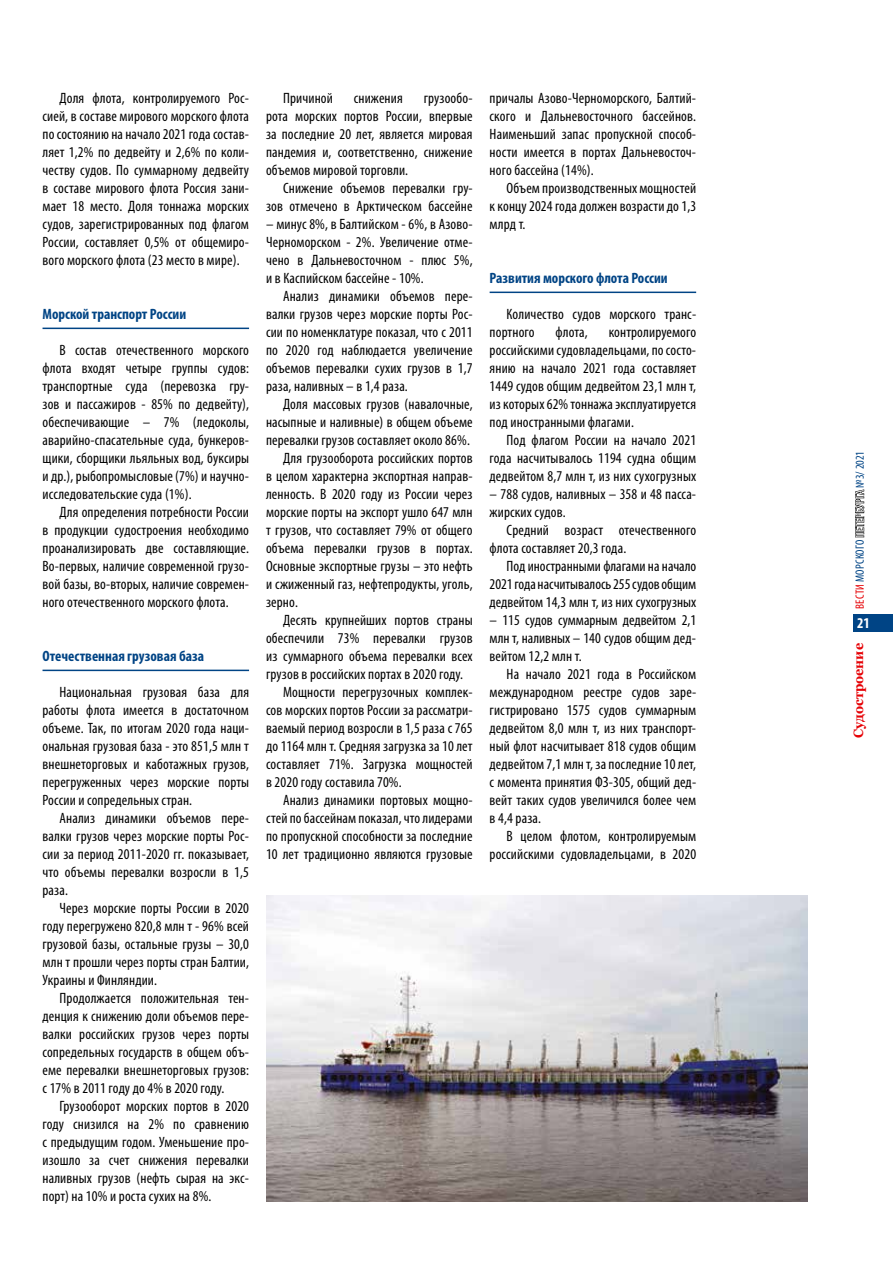
<style>
.page{position:relative;width:893px;height:1263px;background:#fff}
.page>*{position:absolute;margin:0;border:0;box-sizing:border-box;transform-origin:0 0}
.t1{font:condensed 15px/18px "Myriad Pro";letter-spacing:.01em;color:#000;text-align:justify}
.t2{font:700 condensed 15px "Myriad Pro";color:#004485}
.t3{font:700 condensed 15px "Myriad Pro";color:#fff}
.t4{font:700 13.5px "Georgia";color:#e60005;scale:.95 1}
.t5{font:condensed 12px "Myriad Pro";letter-spacing:.02em;color:#004485}
.s1{color:#e60005}
.s2{color:#000}
</style>
<div class="page">
<hr style="left:43px;top:328px;width:206px;height:1px;background:#004485">
<hr style="left:43px;top:670px;width:206px;height:1px;background:#004485">
<hr style="left:490px;top:292px;width:206px;height:1px;background:#004485">
<img style="left:266px;top:895px;width:542px;height:307px">
<div style="left:853px;top:614px;width:40px;height:17px;background:#004485"></div>
<p class="t1" style="left:43px;top:89px;width:208px;text-indent:17px">Доля флота, контролируемого Рос&shy;сией, в составе мирового морского флота по состоянию на начало 2021 года состав&shy;ляет 1,2% по дедвейту и 2,6% по коли&shy;честву судов. По суммарному дедвейту в составе мирового флота Россия зани&shy;мает 18 место. Доля тоннажа морских судов, зарегистрированных под флагом России, составляет 0,5% от общемиро&shy;вого морского флота (23 место в мире).</p>
<p class="t2" style="left:43px;top:305px;width:145px">Морской транспорт России</p>
<p class="t1" style="left:43px;top:341px;width:208px;text-indent:17px">В состав отечественного морского флота входят четыре группы судов: транспортные суда (перевозка гру&shy;зов и пассажиров - 85% по дедвейту), обеспечивающие – 7% (ледоколы, аварийно-спасательные суда, бункеров&shy;щики, сборщики льяльных вод, буксиры и др.), рыбопромысловые (7%) и научно&shy;исследовательские суда (1%).</p>
<p class="t1" style="left:43px;top:503px;width:208px;text-indent:17px">Для определения потребности России в продукции судостроения необходимо проанализировать две составляющие.<br>Во-первых, наличие современной грузо&shy;вой базы, во-вторых, наличие современ&shy;ного отечественного морского флота.</p>
<p class="t2" style="left:43px;top:647px;width:163px">Отечественная грузовая база</p>
<p class="t1" style="left:43px;top:683px;width:208px;text-indent:17px">Национальная грузовая база для работы флота имеется в достаточном объеме. Так, по итогам 2020 года наци&shy;ональная грузовая база - это 851,5 млн т внешнеторговых и каботажных грузов, перегруженных через морские порты России и сопредельных стран.</p>
<p class="t1" style="left:43px;top:809px;width:208px;text-indent:17px">Анализ динамики объемов пере&shy;валки грузов через морские порты Рос&shy;сии за период 2011-2020 гг. показывает, что объемы перевалки возросли в 1,5 раза.</p>
<p class="t1" style="left:43px;top:899px;width:208px;text-indent:17px">Через морские порты России в 2020 году перегружено 820,8 млн т - 96% всей грузовой базы, остальные грузы – 30,0 млн т прошли через порты стран Балтии, Украины и Финляндии.</p>
<p class="t1" style="left:43px;top:989px;width:208px;text-indent:17px">Продолжается положительная тен&shy;денция к снижению доли объемов пере&shy;валки российских грузов через порты сопредельных государств в общем объ&shy;еме перевалки внешнеторговых грузов: с 17% в 2011 году до 4% в 2020 году.</p>
<p class="t1" style="left:43px;top:1097px;width:208px;text-indent:17px">Грузооборот морских портов в 2020 году снизился на 2% по сравнению с предыдущим годом. Уменьшение про&shy;изошло за счет снижения перевалки наливных грузов (нефть сырая на экс&shy;порт) на 10% и роста сухих на 8%.</p>
<p class="t1" style="left:266px;top:89px;width:208px;text-indent:158px">грузообо&shy;рота морских портов России, впервые за последние 20 лет, является мировая пандемия и, соответственно, снижение объемов мировой торговли.</p>
<p class="t1" style="left:266px;top:179px;width:208px;text-align:right">Снижение объемов перевалки гру&shy;зов отмечено в Арктическом бассейне</p>
<p class="t1" style="left:266px;top:215px;width:208px">– минус 8%, в Балтийском - 6%, в Азово-Черноморском - 2%. Увеличение отме&shy;чено в Дальневосточном - плюс 5%, и в Каспийском бассейне - 10%.</p>
<p class="t1" style="left:266px;top:287px;width:208px;text-indent:17px">Анализ динамики объемов пере&shy;валки грузов через морские порты Рос&shy;сии по номенклатуре показал, что с 2011 по 2020 год наблюдается увеличение объемов перевалки сухих грузов в 1,7 раза, наливных – в 1,4 раза.</p>
<p class="t1" style="left:283px;top:395px;width:191px">Доля массовых грузов (навалочные,</p>
<p class="t1" style="left:266px;top:413px;width:208px">насыпные и наливные) в общем объеме</p>
<p class="t1" style="left:266px;top:431px;width:205px">перевалки грузов составляет около 86%.</p>
<p class="t1" style="left:283px;top:449px;width:191px">Для грузооборота российских портов</p>
<p class="t1" style="left:266px;top:467px;width:208px">в целом характерна экспортная направ-</p>
<p class="t1" style="left:266px;top:485px;width:208px">ленность. В 2020 году из России через</p>
<p class="t1" style="left:266px;top:503px;width:208px">морские порты на экспорт ушло 647 млн</p>
<p class="t1" style="left:266px;top:521px;width:208px">т грузов, что составляет 79% от общего</p>
<p class="t1" style="left:266px;top:539px;width:208px">объема перевалки грузов в портах.</p>
<p class="t1" style="left:266px;top:557px;width:208px">Основные экспортные грузы – это нефть</p>
<p class="t1" style="left:266px;top:575px;width:208px">и сжиженный газ, нефтепродукты, уголь,</p>
<p class="t1" style="left:266px;top:593px;width:33px">зерно.</p>
<p class="t1" style="left:283px;top:611px;width:191px">Десять крупнейших портов страны</p>
<p class="t1" style="left:266px;top:629px;width:208px">обеспечили 73% перевалки грузов</p>
<p class="t1" style="left:266px;top:647px;width:208px">из суммарного объема перевалки всех</p>
<p class="t1" style="left:266px;top:665px;width:198px">грузов в российских портах в 2020 году.</p>
<p class="t1" style="left:283px;top:683px;width:191px">Мощности перегрузочных комплек-</p>
<p class="t1" style="left:266px;top:701px;width:208px">сов морских портов России за рассматри-</p>
<p class="t1" style="left:266px;top:719px;width:208px">ваемый период возросли в 1,5 раза с 765</p>
<p class="t1" style="left:266px;top:737px;width:208px">до 1164 млн т. Средняя загрузка за 10 лет</p>
<p class="t1" style="left:266px;top:755px;width:208px">составляет 71%. Загрузка мощностей</p>
<p class="t1" style="left:266px;top:773px;width:137px">в 2020 году составила 70%.</p>
<p class="t1" style="left:283px;top:791px;width:191px">Анализ динамики портовых мощно-</p>
<p class="t1" style="left:266px;top:809px;width:208px">стей по бассейнам показал, что лидерами</p>
<p class="t1" style="left:266px;top:827px;width:208px">по пропускной способности за последние</p>
<p class="t1" style="left:266px;top:845px;width:208px">10 лет традиционно являются грузовые</p>
<p class="t1" style="left:283px;top:89px;width:51px">Причиной</p>
<p class="t1" style="left:354px;top:89px;width:51px">снижения</p>
<p class="t1" style="left:490px;top:89px;width:208px">причалы Азово-Черноморского, Балтий&shy;ского и Дальневосточного бассейнов.<br>Наименьший запас пропускной способ&shy;ности имеется в портах Дальневосточ&shy;ного бассейна (14%).</p>
<p class="t1" style="left:490px;top:179px;width:208px;text-indent:17px">Объем производственных мощностей к концу 2024 года должен возрасти до 1,3 млрд т.</p>
<p class="t2" style="left:490px;top:269px;width:180px">Развития морского флота России</p>
<p class="t1" style="left:490px;top:305px;width:208px;text-indent:17px">Количество судов морского транс&shy;портного</p>
<p class="t1" style="left:555px;top:323px;width:34px">флота,</p>
<p class="t1" style="left:490px;top:323px;width:208px;text-indent:119px">контролируемого российскими судовладельцами, по состо&shy;янию на начало 2021 года составляет 1449 судов общим дедвейтом 23,1 млн т, из которых 62% тоннажа эксплуатируется под иностранными флагами.</p>
<p class="t1" style="left:490px;top:431px;width:208px;text-indent:17px">Под флагом России на начало 2021 года насчитывалось 1194 судна общим дедвейтом 8,7 млн т, из них сухогрузных</p>
<p class="t1" style="left:490px;top:485px;width:208px">– 788 судов, наливных – 358 и 48 пасса&shy;жирских судов.</p>
<p class="t1" style="left:490px;top:521px;width:208px;text-indent:17px">Средний возраст отечественного флота составляет 20,3 года.</p>
<p class="t1" style="left:490px;top:557px;width:208px;text-indent:17px">Под иностранными флагами на начало 2021 года насчитывалось 255 судов общим дедвейтом 14,3 млн т, из них сухогрузных</p>
<p class="t1" style="left:490px;top:611px;width:208px">– 115 судов суммарным дедвейтом 2,1 млн т, наливных – 140 судов общим дед&shy;вейтом 12,2 млн т.</p>
<p class="t1" style="left:490px;top:665px;width:208px;text-indent:17px">На начало 2021 года в Российском международном реестре судов заре&shy;гистрировано 1575 судов суммарным дедвейтом 8,0 млн т, из них транспорт&shy;ный флот насчитывает 818 судов общим дедвейтом 7,1 млн т, за последние 10 лет, с момента принятия ФЗ-305, общий дед&shy;вейт таких судов увеличился более чем в 4,4 раза.</p>
<p class="t1" style="left:490px;top:827px;width:208px;text-align:right">В целом флотом, контролируемым российскими судовладельцами, в 2020</p>
<p class="t5" style="left:852px;top:609px;width:160px;rotate:-90deg"><span class="s1">ВЕСТИ</span> МОРСКОГО <span class="s2">ПЕТЕРБУРГА</span> №3/ 2021</p>
<p class="t3" style="left:857px;top:614px;width:14px">21</p>
<p class="t4" style="left:850px;top:738px;width:102px;rotate:-90deg">Судостроение</p>
</div>
